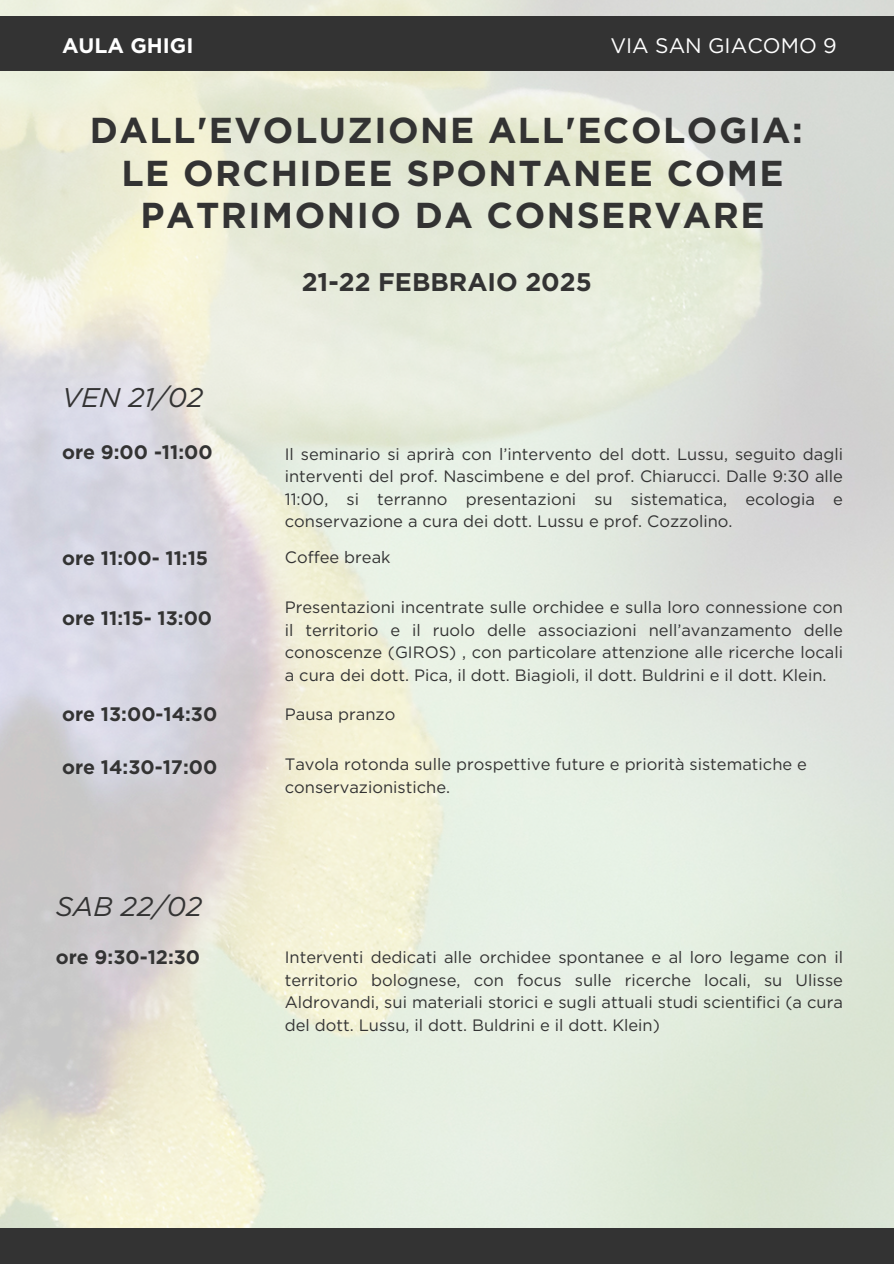
<style>
.page{position:relative;width:894px;height:1264px;background:#fff}
.page>*{position:absolute;margin:0;border:0;box-sizing:border-box;transform-origin:0 0}
.t1{font:700 36px/42.8px "Gotham";letter-spacing:.04em;color:#333;text-align:center}
.t2{font:italic 27px "Gotham";color:#333}
.t3{font:700 25.5px "Gotham";color:#333}
.t4{font:21px "Gotham";color:#fff}
.t5{font:700 21px "Gotham";color:#fff}
.t6{font:700 19.5px "Gotham";color:#333}
.t7{font:16.5px/22.5px "Gotham";color:#333;text-align:justify}
</style>
<div class="page">
<img style="left:0;top:0;width:893px;height:1228px">
<div style="left:0;top:16px;width:893px;height:54px;background:#333"></div>
<div style="left:0;top:1228px;width:893px;height:35px;background:#333"></div>
<h3 class="t5" style="left:62px;top:33px;width:133px">AULA GHIGI</h3>
<h6 class="t4" style="left:610px;top:33px;width:228px">VIA SAN GIACOMO 9</h6>
<p class="t1" style="left:90px;top:108px;width:714px">DALL'EVOLUZIONE ALL'ECOLOGIA:<br>LE ORCHIDEE SPONTANEE COME<br>PATRIMONIO DA CONSERVARE</p>
<h1 class="t2" style="left:62px;top:381px;width:143px">VEN 21/02</h1>
<p class="t6" style="left:62px;top:440px;width:152px">ore 9:00 -11:00</p>
<h5 class="t6" style="left:62px;top:546px;width:148px">ore 11:00- 11:15</h5>
<h4 class="t3" style="left:301px;top:267px;width:291px">21-22 FEBBRAIO 2025</h4>
<p class="t7" style="left:285px;top:442px;width:559px">Il seminario si aprirà con l’intervento del dott. Lussu, seguito dagli interventi del prof. Nascimbene e del prof. Chiarucci. Dalle 9:30 alle 11:00, si terranno presentazioni su sistematica, ecologia e conservazione a cura dei dott. Lussu e prof. Cozzolino.</p>
<h6 class="t7" style="left:285px;top:546px;width:107px">Coffee break</h6>
<h6 class="t6" style="left:62px;top:606px;width:151px">ore 11:15- 13:00</h6>
<p class="t7" style="left:285px;top:596px;width:559px">Presentazioni incentrate sulle orchidee e sulla loro connessione con il territorio e il ruolo delle associazioni nell’avanzamento delle conoscenze (GIROS) , con particolare attenzione alle ricerche locali a cura dei dott. Pica, il dott. Biagioli, il dott. Buldrini e il dott. Klein.</p>
<p class="t6" style="left:62px;top:702px;width:157px">ore 13:00-14:30</p>
<h6 class="t7" style="left:285px;top:702px;width:112px">Pausa pranzo</h6>
<p class="t6" style="left:62px;top:755px;width:157px">ore 14:30-17:00</p>
<h6 class="t7" style="left:285px;top:753px;width:523px">Tavola rotonda sulle prospettive future e priorità sistematiche e conservazionistiche.</h6>
<h2 class="t2" style="left:56px;top:890px;width:148px">SAB 22/02</h2>
<p class="t6" style="left:56px;top:945px;width:146px">ore 9:30-12:30</p>
<h3 class="t7" style="left:285px;top:946px;width:559px">Interventi dedicati alle orchidee spontanee e al loro legame con il territorio bolognese, con focus sulle ricerche locali, su Ulisse Aldrovandi, sui materiali storici e sugli attuali studi scientifici (a cura del dott. Lussu, il dott. Buldrini e il dott. Klein)</h3>
</div>
